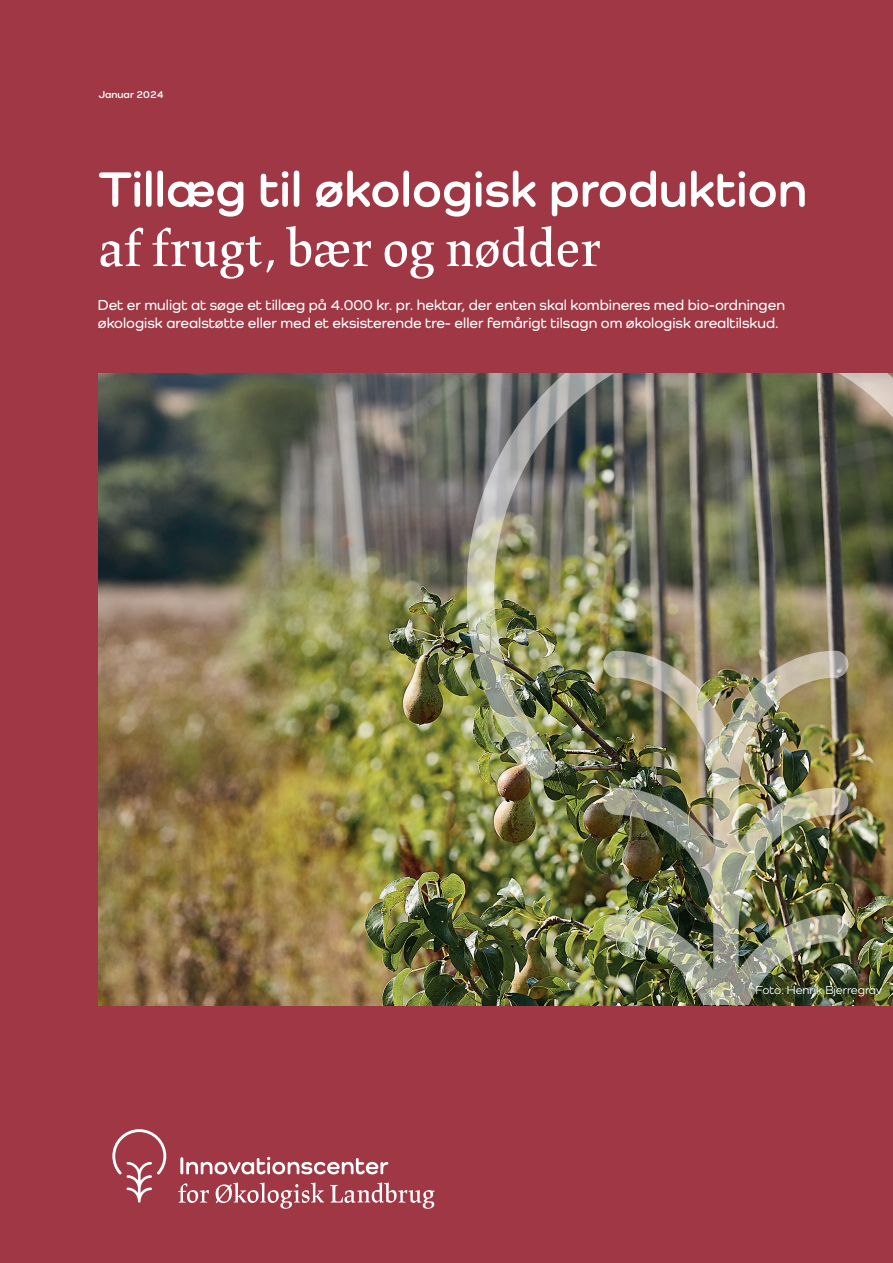
<style>
.page{position:relative;width:893px;height:1263px;background:#9f3844}
.page>*{position:absolute;margin:0;border:0;box-sizing:border-box;transform-origin:0 0}
.t1{font:600 52.5px "Lapture Display";color:#fff}
.t2{font:700 51px "Como";color:#fff}
.t3{font:600 15px/18px "Como";color:#fff}
.t4{font:500 12px "Como";color:#fff}
.t5{font:700 10.5px "Como";color:#fff}
</style>
<div class="page">
<img style="left:99px;top:373px;width:794px;height:633px">
<svg style="left:112px;top:1129px;width:54px;height:73px"></svg>
<hr style="left:180px;top:1157px;width:3px;height:17px;background:#fff;border-radius:2px">
<svg style="left:186px;top:1157px;width:202px;height:17px"></svg>
<svg style="left:178px;top:1183px;width:31px;height:20px"></svg>
<svg style="left:216px;top:1182px;width:108px;height:27px"></svg>
<svg style="left:330px;top:1182px;width:104px;height:27px"></svg>
<img style="left:468px;top:373px;width:425px;height:408px">
<img style="left:603px;top:651px;width:245px;height:354px">
<p class="t5" style="left:99px;top:88px;width:66px">Januar 2024</p>
<h2 class="t2" style="left:99px;top:158px;width:710px">Tillæg til økologisk produktion</h2>
<h1 class="t1" style="left:99px;top:217px;width:504px">af frugt, bær og nødder</h1>
<p class="t3" style="left:98px;top:296px;width:689px">Det er muligt at søge et tillæg på 4.000 kr. pr. hektar, der enten skal kombineres med bio-ordningen økologisk arealstøtte eller med et eksisterende tre- eller femårigt tilsagn om økologisk arealtilskud.</p>
<p class="t4" style="left:755px;top:983px;width:128px">Foto: Henrik Bjerregrav</p>
</div>
